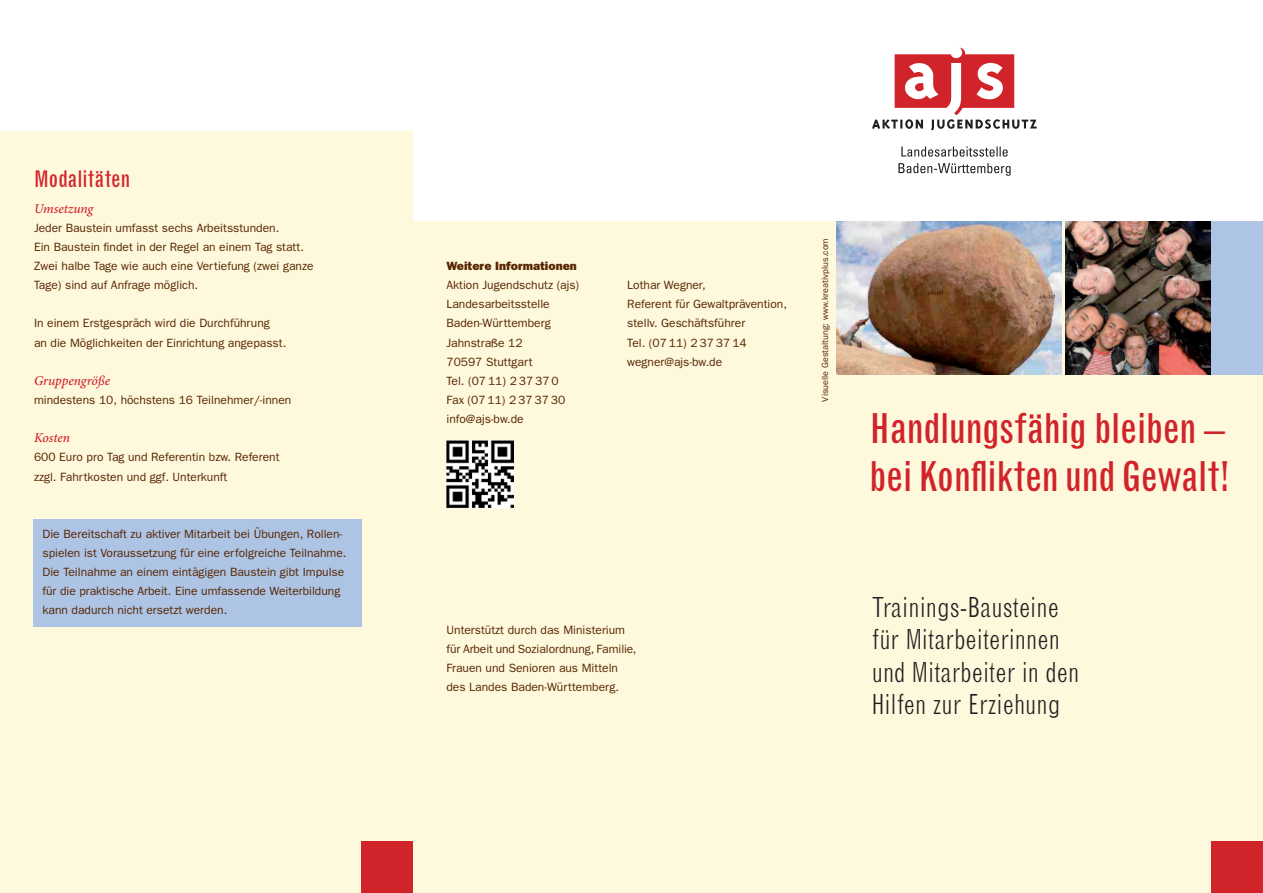
<style>
.page{position:relative;width:1263px;height:893px;background:#fff}
.page>*{position:absolute;margin:0;border:0;box-sizing:border-box;transform-origin:0 0}
.t1{font:condensed 40.5px/48.6px "Grotesque";letter-spacing:-.005em;color:#d1232a}
.t2{font:300 condensed 27px/32.4px "Grotesque";color:#231f20}
.t3{font:condensed 22.5px "Grotesque";letter-spacing:.005em;color:#d1232a}
.t4{font:italic 500 13.5px "Minion Pro";letter-spacing:-.005em;color:#d01e25}
.t5{font:12px/19.2px "Franklin Gothic";color:#572500}
.t6{font:800 12px "Franklin Gothic";color:#572500}
.t7{font:9px "Franklin Gothic";color:#572500}
</style>
<div class="page">
<div style="left:0;top:132px;width:412px;height:761px;background:#fef8dd"></div>
<div style="left:33px;top:519px;width:328px;height:107px;background:#adc4e5"></div>
<div style="left:401px;top:221px;width:862px;height:672px;background:#fef8dd"></div>
<div style="left:361px;top:842px;width:51px;height:51px;background:#d1232a"></div>
<div style="left:1212px;top:842px;width:51px;height:51px;background:#d1232a"></div>
<img style="left:1065px;top:221px;width:147px;height:153px">
<img style="left:837px;top:221px;width:224px;height:153px">
<div style="left:1212px;top:221px;width:51px;height:153px;background:#adc4e5"></div>
<svg style="left:901px;top:147px;width:107px;height:10px"></svg>
<svg style="left:898px;top:163px;width:112px;height:13px"></svg>
<svg style="left:872px;top:48px;width:165px;height:82px"></svg>
<img style="left:446px;top:441px;width:67px;height:67px">
<h3 class="t3" style="left:34px;top:166px;width:98px">Modalitäten</h3>
<p class="t4" style="left:34px;top:199px;width:61px">Umsetzung</p>
<p class="t5" style="left:34px;top:218px;width:281px">Jeder Baustein umfasst sechs Arbeitsstunden.<br>Ein Baustein findet in der Regel an einem Tag statt.<br>Zwei halbe Tage wie auch eine Vertiefung (zwei ganze Tage) sind auf Anfrage möglich.</p>
<p class="t5" style="left:34px;top:313px;width:254px">In einem Erstgespräch wird die Durchführung<br>an die Möglichkeiten der Einrichtung angepasst.</p>
<p class="t4" style="left:34px;top:371px;width:78px">Gruppengröße</p>
<p class="t5" style="left:34px;top:390px;width:259px">mindestens 10, höchstens 16 Teilnehmer/-innen</p>
<p class="t4" style="left:34px;top:429px;width:38px">Kosten</p>
<p class="t5" style="left:34px;top:447px;width:247px">600 Euro pro Tag und Referentin bzw. Referent zzgl. Fahrtkosten und ggf. Unterkunft</p>
<p class="t5" style="left:43px;top:524px;width:305px">Die Bereitschaft zu aktiver Mitarbeit bei Übungen, Rollen&shy;spielen ist Voraussetzung für eine erfolgreiche Teilnahme.<br>Die Teilnahme an einem eintägigen Baustein gibt Impulse für die praktische Arbeit. Eine umfassende Weiterbildung kann dadurch nicht ersetzt werden.</p>
<p class="t6" style="left:446px;top:259px;width:132px">Weitere Informationen</p>
<p class="t5" style="left:446px;top:275px;width:134px">Aktion Jugendschutz (ajs)<br>Landesarbeitsstelle<br>Baden-Württemberg<br>Jahnstraße 12<br>70597 Stuttgart<br>Tel. (07 11) 2 37 37 0<br>Fax (07 11) 2 37 37 30 info@ajs-bw.de</p>
<p class="t5" style="left:627px;top:275px;width:161px">Lothar Wegner,<br>Referent für Gewaltprävention, stellv. Geschäftsführer<br>Tel. (07 11) 2 37 37 14 wegner@ajs-bw.de</p>
<p class="t7" style="left:820px;top:401px;width:165px;rotate:-90deg">Visuelle Gestaltung: www.kreativplus.com</p>
<p class="t5" style="left:446px;top:620px;width:191px">Unterstützt durch das Ministerium für Arbeit und Sozialordnung, Familie, Frauen und Senioren aus Mitteln des Landes Baden-Württemberg.</p>
<h1 class="t1" style="left:870px;top:405px;width:361px">Handlungsfähig bleiben – bei Konflikten und Gewalt!</h1>
<h2 class="t2" style="left:872px;top:591px;width:209px">Trainings-Bausteine für Mitarbeiterinnen und Mitarbeiter in den<br>Hilfen zur Erziehung</h2>
</div>
